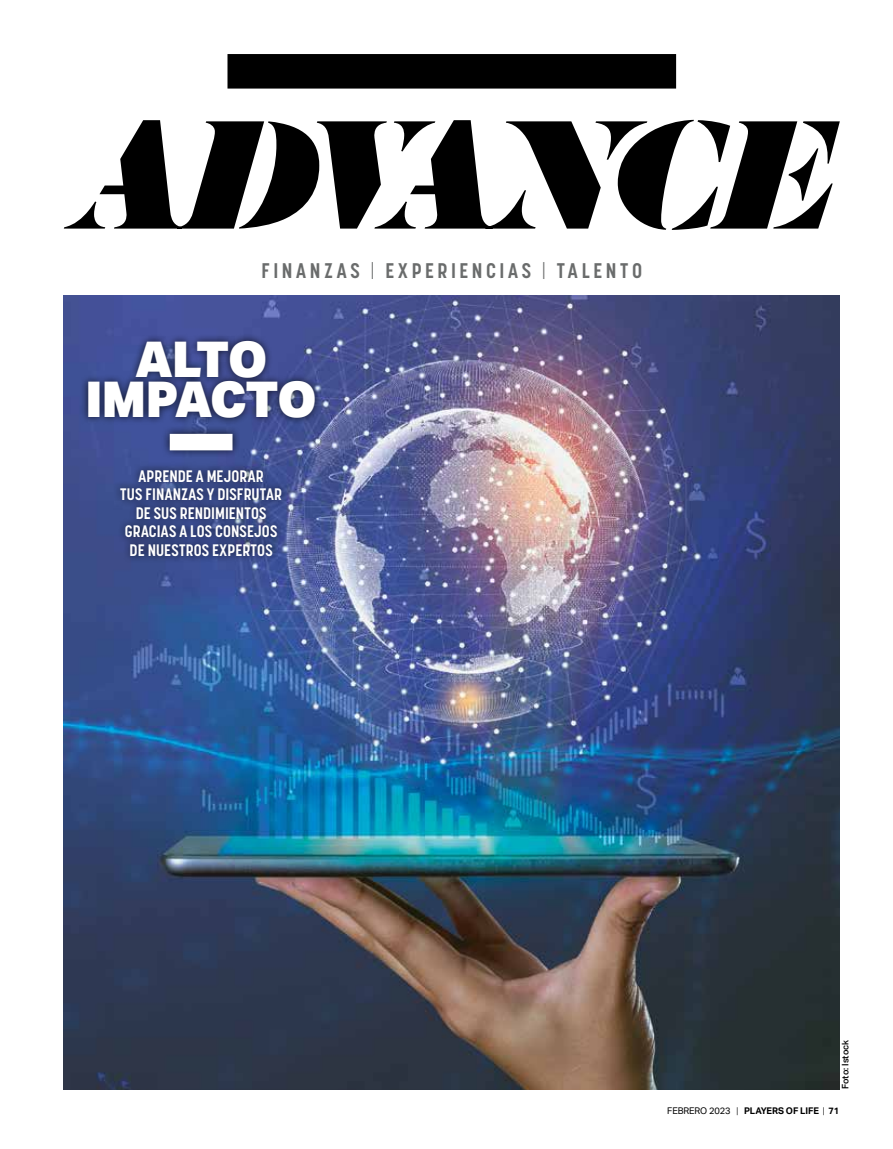
<style>
.page{position:relative;width:893px;height:1149px;background:#fff}
.page>*{position:absolute;margin:0;border:0;box-sizing:border-box;transform-origin:0 0}
.t1{font:900 49.2px/39.8px "Aktiv Grotesk";letter-spacing:-.03em;color:#fff;text-align:center}
.t2{font:700 21px "Korolev Condensed";letter-spacing:.175em;color:#6a6c6c}
.t3{font:700 16.5px/18.5px "Korolev Condensed";letter-spacing:.005em;color:#fff;text-align:center}
.t4{font:700 9.15px "Aktiv Grotesk";letter-spacing:-.01em;color:#000}
.t5{font:500 9px "Aktiv Grotesk";letter-spacing:-.005em;color:#000}
.s1{font-weight:300}
.s2{font-weight:400}
</style>
<div class="page">
<img style="left:64px;top:296px;width:776px;height:793px">
<div style="left:227px;top:54px;width:449px;height:34px;background:#000"></div>
<svg style="left:64px;top:120px;width:776px;height:110px"></svg>
<div style="left:161px;top:425px;width:79px;height:33px;background:#000;opacity:.75"></div>
<div style="left:170px;top:433px;width:62px;height:17px;background:#fff"></div>
<div style="left:80px;top:332px;width:243px;height:94px;background:#000;opacity:.75"></div>
<div style="left:113px;top:461px;width:176px;height:102px;background:#000;opacity:.75"></div>
<p class="t2" style="left:261px;top:258px;width:382px">FINANZAS <span class="s1">|</span> EXPERIENCIAS <span class="s1">|</span> TALENTO</p>
<h1 class="t1" style="left:86px;top:338px;width:233px">ALTO<br>IMPACTO</h1>
<p class="t3" style="left:120px;top:466px;width:163px">APRENDE A MEJORAR<br>TUS FINANZAS Y DISFRUTAR<br>DE SUS RENDIMIENTOS<br>GRACIAS A LOS CONSEJOS<br>DE NUESTROS EXPERTOS</p>
<p class="t5" style="left:840px;top:1088px;width:51px;rotate:-90deg">Foto: Istock</p>
<p class="t4" style="left:667px;top:1105px;width:174px"><span class="s2">FEBRERO 2023</span> <span class="s1">|</span> PLAYERS OF LIFE <span class="s1">|</span> 71</p>
</div>
